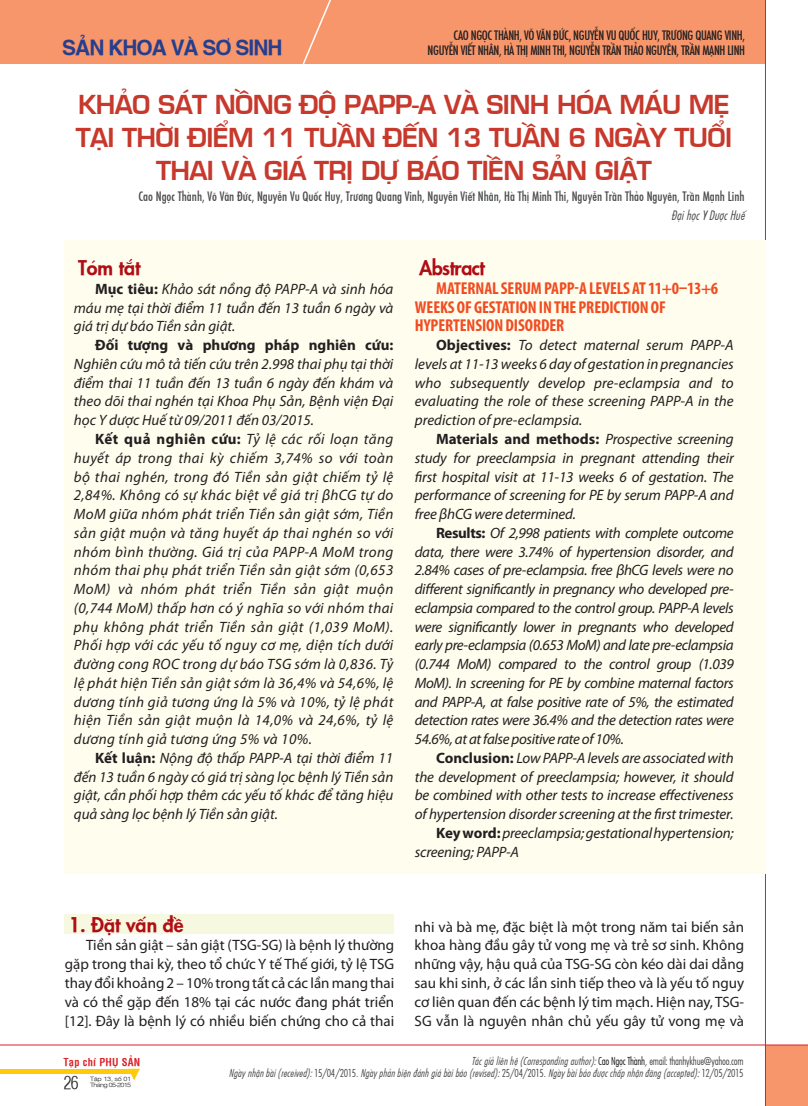
<style>
.page{position:relative;width:808px;height:1106px;background:#fff}
.page>*{position:absolute;margin:0;border:0;box-sizing:border-box;transform-origin:0 0}
.t1{font:25.5px/33px "SFU Eurostile Demi";letter-spacing:-.025em;color:#c7392c;text-align:center}
.t2{font:700 21px "SFU Helvetica";letter-spacing:-.05em;color:#253f8e}
.t3{font:800 19.5px "SFU Futura";color:#b00d15}
.t4{font:800 19.5px "SFU Futura";letter-spacing:-.025em;color:#b00d15}
.t5{font:300 condensed 17.55px "SFU Helvetica";color:#231f20}
.t6{font:700 condensed 17.25px/18.8px "Myriad Pro";letter-spacing:-.005em;color:#f04d22}
.t7{font:italic 15px/18.8px "Myriad Pro";letter-spacing:-.01em;color:#231f20;text-align:justify}
.t8{font:15px/18.8px "Myriad Pro";color:#231f20;text-align:justify}
.t9{font:700 15px "Myriad Pro";color:#231f20}
.t10{font:14.25px "SFU Function Condensed";letter-spacing:-.025em;color:#231f20}
.t11{font:14.25px "SFU Function Condensed";color:#4b4c4d}
.t12{font:italic 300 condensed 14.25px "SFU Function";color:#4b4c4d}
.t13{font:italic 300 condensed 12px/12.8px "SFU Function";color:#4b4c4d;text-align:right}
.t14{font:700 condensed 10.5px "SFU Helvetica";letter-spacing:.025em;color:#da2128}
.t15{font:300 6px/6px "SFU Helvetica";letter-spacing:-.085em;color:#231f20;scale:1.19 1}
.s1{font-weight:700;font-style:normal}
.s2{font-style:normal;color:#231f20}
.s3{font-style:normal}
</style>
<div class="page">
<div style="left:65px;top:914px;width:329px;height:19px;background:#f6f9df"></div>
<div style="left:0;top:0;width:765px;height:63px;background:#f7966b"></div>
<div style="left:766px;top:1045px;width:42px;height:61px;background:#f7966b"></div>
<hr style="left:765px;top:0;width:1px;height:1106px;background:#da2128">
<hr style="left:0;top:1044px;width:808px;height:1px;background:#da2128">
<svg style="left:301px;top:0;width:35px;height:64px"></svg>
<svg style="left:128px;top:1068px;width:12px;height:12px"></svg>
<div style="left:0;top:1068px;width:134px;height:5px;background:#feca0a"></div>
<div style="left:64px;top:240px;width:701px;height:633px;background:#fffdee"></div>
<p class="t10" style="left:454px;top:24px;width:293px">CAO NGỌC THÀNH, VÕ VĂN ĐỨC, NGUYỄN VU QUỐC HUY, TRƯƠNG QUANG VINH,</p>
<h2 class="t2" style="left:62px;top:31px;width:222px">SẢN KHOA VÀ SƠ SINH</h2>
<p class="t10" style="left:428px;top:39px;width:319px">NGUYỄN VIẾT NHÂN, HÀ THỊ MINH THI, NGUYỄN TRẦN THẢO NGUYÊN, TRẦN MẠNH LINH</p>
<h1 class="t1" style="left:76px;top:86px;width:658px">KHẢO SÁT NỒNG ĐỘ PAPP-A VÀ SINH HÓA MÁU MẸ<br>TẠI THỜI ĐIỂM 11 TUẦN ĐẾN 13 TUẦN 6 NGÀY TUỔI<br>THAI VÀ GIÁ TRỊ DỰ BÁO TIỀN SẢN GIẬT</h1>
<p class="t11" style="left:138px;top:185px;width:608px">Cao Ngọc Thành, Võ Văn Đức, Nguyễn Vu Quốc Huy, Trương Quang Vinh, Nguyễn Viết Nhân, Hà Thị Minh Thi, Nguyễn Trần Thảo Nguyên, Trần Mạnh Linh</p>
<p class="t12" style="left:671px;top:204px;width:75px">Đại học Y Dược Huế</p>
<h3 class="t3" style="left:78px;top:252px;width:64px">Tóm tắt</h3>
<p class="t7" style="left:74px;top:279px;width:321px;text-indent:21px"><span class="s1">Mục tiêu:</span> Khảo sát nồng độ PAPP-A và sinh hóa máu mẹ tại thời điểm 11 tuần đến 13 tuần 6 ngày và giá trị dự báo Tiền sản giật.</p>
<p class="t9" style="left:95px;top:335px;width:300px">Đối tượng và phương pháp nghiên cứu:</p>
<p class="t7" style="left:74px;top:354px;width:321px">Nghiên cứu mô tả tiến cứu trên 2.998 thai phụ tại thời điểm thai 11 tuần đến 13 tuần 6 ngày đến khám và theo dõi thai nghén tại Khoa Phụ Sản, Bệnh viện Đại học Y dược Huế từ 09/2011 đến 03/2015.</p>
<p class="t7" style="left:74px;top:429px;width:321px;text-indent:21px"><span class="s1">Kết quả nghiên cứu:</span> Tỷ lệ các rối loạn tăng huyết áp trong thai kỳ chiếm 3,74% so với toàn bộ thai nghén, trong đó Tiền sản giật chiếm tỷ lệ 2,84%. Không có sự khác biệt về giá trị βhCG tự do MoM giữa nhóm phát triển Tiền sản giật sớm, Tiền sản giật muộn và tăng huyết áp thai nghén so với nhóm bình thường. Giá trị của PAPP-A MoM trong nhóm thai phụ phát triển Tiền sản giật sớm (0,653<br>MoM) và nhóm phát triển Tiền sản giật muộn (0,744 MoM) thấp hơn có ý nghĩa so với nhóm thai phụ không phát triển Tiền sản giật (1,039 MoM).<br>Phối hợp với các yếu tố nguy cơ mẹ, diện tích dưới đường cong ROC trong dự báo TSG sớm là 0,836. Tỷ lệ phát hiện Tiền sản giật sớm là 36,4% và 54,6%, lệ dương tính giả tương ứng là 5% và 10%, tỷ lệ phát hiện Tiền sản giật muộn là 14,0% và 24,6%, tỷ lệ dương tính giả tương ứng 5% và 10%.</p>
<p class="t7" style="left:74px;top:748px;width:321px;text-indent:21px"><span class="s1">Kết luận:</span> Nộng độ thấp PAPP-A tại thời điểm 11 đến 13 tuần 6 ngày có giá trị sàng lọc bệnh lý Tiền sản giật, cần phối hợp thêm các yếu tố khác để tăng hiệu quả sàng lọc bệnh lý Tiền sản giật.</p>
<h3 class="t4" style="left:419px;top:252px;width:67px">Abstract</h3>
<p class="t6" style="left:415px;top:278px;width:305px;text-indent:21px">MATERNAL SERUM PAPP-A LEVELS AT 11+0–13+6<br>WEEKS OF GESTATION IN THE PREDICTION OF<br>HYPERTENSION DISORDER</p>
<p class="t7" style="left:415px;top:335px;width:320px;text-indent:21px"><span class="s1">Objectives:</span> To detect maternal serum PAPP-A levels at 11-13 weeks 6 day of gestation in pregnancies who subsequently develop pre-eclampsia and to evaluating the role of these screening PAPP-A in the prediction of pre-eclampsia.</p>
<p class="t7" style="left:415px;top:429px;width:320px;text-indent:21px"><span class="s1">Materials and methods:</span> Prospective screening study for preeclampsia in pregnant attending their first hospital visit at 11-13 weeks 6 of gestation. The performance of screening for PE by serum PAPP-A and free βhCG were determined.</p>
<p class="t7" style="left:415px;top:523px;width:320px;text-indent:21px"><span class="s1">Results:</span> Of 2,998 patients with complete outcome data, there were 3.74% of hypertension disorder, and 2.84% cases of pre-eclampsia. free βhCG levels were no different significantly in pregnancy who developed pre&shy;eclampsia compared to the control group. PAPP-A levels were significantly lower in pregnants who developed early pre-eclampsia (0.653 MoM) and late pre-eclampsia (0.744 MoM) compared to the control group (1.039<br>MoM). In screening for PE by combine maternal factors and PAPP-A, at false positive rate of 5%, the estimated detection rates were 36.4% and the detection rates were 54.6%, at at false positive rate of 10%.</p>
<p class="t7" style="left:436px;top:748px;width:299px"><span class="s1">Conclusion:</span> Low PAPP-A levels are associated with</p>
<p class="t7" style="left:415px;top:767px;width:320px">the development of preeclampsia; however, it should</p>
<p class="t7" style="left:415px;top:785px;width:320px">be combined with other tests to increase effectiveness</p>
<p class="t7" style="left:415px;top:804px;width:320px">of hypertension disorder screening at the first trimester.</p>
<p class="t7" style="left:436px;top:823px;width:299px"><span class="s1">Key word:</span> preeclampsia; gestational hypertension;</p>
<p class="t7" style="left:415px;top:842px;width:106px">screening; PAPP-A</p>
<h3 class="t3" style="left:69px;top:908px;width:116px">1. Đặt vấn đề</h3>
<p class="t8" style="left:65px;top:935px;width:331px;text-indent:21px">Tiền sản giật – sản giật (TSG-SG) là bệnh lý thường gặp trong thai kỳ, theo tổ chức Y tế Thế giới, tỷ lệ TSG thay đổi khoảng 2 – 10% trong tất cả các lần mang thai và có thể gặp đến 18% tại các nước đang phát triển [12]. Đây là bệnh lý có nhiều biến chứng cho cả thai</p>
<p class="t8" style="left:415px;top:917px;width:331px">nhi và bà mẹ, đặc biệt là một trong năm tai biến sản khoa hàng đầu gây tử vong mẹ và trẻ sơ sinh. Không những vậy, hậu quả của TSG-SG còn kéo dài dai dẳng sau khi sinh, ở các lần sinh tiếp theo và là yếu tố nguy cơ liên quan đến các bệnh lý tim mạch. Hiện nay, TSG-SG vẫn là nguyên nhân chủ yếu gây tử vong mẹ và</p>
<p class="t14" style="left:63px;top:1054px;width:78px">Tạp chí PHỤ SẢN</p>
<p class="t5" style="left:64px;top:1069px;width:16px">26</p>
<p class="t15" style="left:90px;top:1075px;width:36px">Tập 13, số 01<br>Tháng 05-2015</p>
<p class="t13" style="left:229px;top:1053px;width:516px">Tác giả liên hệ (Corresponding author): <span class="s2">Cao Ngọc Thành</span>, <span class="s3">email: thanhykhue@yahoo.com<br></span>Ngày nhận bài (received): <span class="s3">15/04/2015</span>. Ngày phản biện đánh giá bài báo (revised): <span class="s3">25/04/2015</span>. Ngày bài báo được chấp nhận đăng (accepted): <span class="s3">12/05/2015</span></p>
</div>
